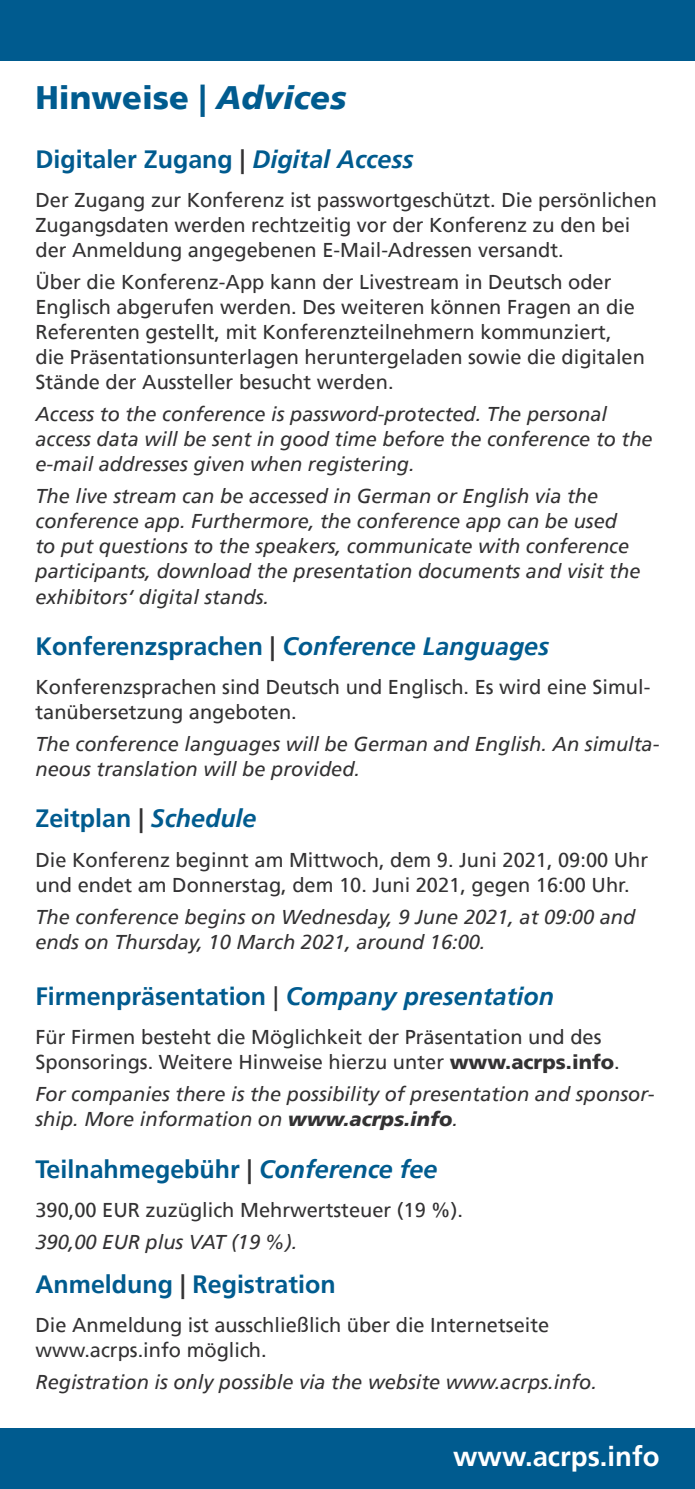
<style>
.page{position:relative;width:695px;height:1489px;background:#fff}
.page>*{position:absolute;margin:0;border:0;box-sizing:border-box;transform-origin:0 0}
.head_italic{font:900 32.5px "Frutiger";color:#005b8f}
.t1{font:700 27.5px "Frutiger";color:#fff}
.Text_head{font:700 25px "Frutiger";color:#005b8f}
.Text_body_regular{font:italic 700 25px "Frutiger";color:#005b8f}
.Text_head-2{font:italic 700 25px "Frutiger";color:#005b8f}
.Text_body_small{font:20px/25px "Frutiger";color:#333233}
.Text_body_small-2{font:italic 20px/25px "Frutiger";color:#333233}
.Text_body_small_ital{font:italic 20px/25px "Frutiger";color:#333233}
.s1{font-style:italic}
.s2{color:#333233}
.s3{font-style:normal}
.s4{font-style:normal;color:#333233}
.s5{font-weight:400;font-style:normal;color:#333233}
.s6{font-weight:900}
</style>
<div class="page">
<div style="left:0;top:1427px;width:694px;height:61px;background:#005b8f"></div>
<div style="left:0;top:0;width:694px;height:61px;background:#005b8f"></div>
<p class="head_italic" style="left:35px;top:78px;width:312px">Hinweise | <span class="s1">Advices</span></p>
<p class="Text_head" style="left:35px;top:144px;width:379px">Digitaler Zugang <span class="s2">|</span> <span class="s1">Digital Access</span></p>
<p class="Text_body_small" style="left:35px;top:188px;width:623px">Der Zugang zur Konferenz ist passwortgeschützt. Die persönlichen<br>Zugangsdaten werden rechtzeitig vor der Konferenz zu den bei der Anmeldung angegebenen E-Mail-Adressen versandt.</p>
<p class="Text_body_small" style="left:35px;top:270px;width:611px">Über die Konferenz-App kann der Livestream in Deutsch oder Englisch abgerufen werden. Des weiteren können Fragen an die Referenten gestellt, mit Konferenzteilnehmern kommunziert, die Präsentationsunterlagen heruntergeladen sowie die digitalen Stände der Aussteller besucht werden.</p>
<p class="Text_body_small-2" style="left:35px;top:402px;width:618px">Access to the conference is password-protected. The personal access data will be sent in good time before the conference to the e-mail addresses given when registering.</p>
<p class="Text_body_small-2" style="left:35px;top:484px;width:606px">The live stream can be accessed in German or English via the conference app. Furthermore, the conference app can be used to put questions to the speakers, communicate with conference participants, download the presentation documents and visit the exhibitors‘ digital stands.</p>
<p class="Text_head-2" style="left:35px;top:631px;width:515px"><span class="s3">Konferenzsprachen</span> <span class="s4">|</span> Conference Languages</p>
<p class="Text_body_small" style="left:35px;top:674px;width:616px">Konferenzsprachen sind Deutsch und Englisch. Es wird eine Simul&shy;tanübersetzung angeboten.</p>
<p class="Text_body_small-2" style="left:35px;top:731px;width:625px">The conference languages will be German and English. An simulta&shy;neous translation will be provided.</p>
<p class="Text_head" style="left:35px;top:804px;width:222px">Zeitplan <span class="s2">|</span> <span class="s1">Schedule</span></p>
<p class="Text_body_small" style="left:35px;top:847px;width:614px">Die Konferenz beginnt am Mittwoch, dem 9. Juni 2021, 09:00 Uhr und endet am Donnerstag, dem 10. Juni 2021, gegen 16:00 Uhr.</p>
<p class="Text_body_small-2" style="left:35px;top:904px;width:601px">The conference begins on Wednesday, 9 June 2021, at 09:00 and ends on Thursday, 10 March 2021, around 16:00.</p>
<p class="Text_body_regular" style="left:35px;top:981px;width:520px"><span class="s3">Firmenpräsentation</span> <span class="s5">|</span> Company presentation</p>
<p class="Text_body_small" style="left:35px;top:1024px;width:585px">Für Firmen besteht die Möglichkeit der Präsentation und des<br>Sponsorings. Weitere Hinweise hierzu unter <span class="s6">www.acrps.info</span>.</p>
<p class="Text_body_small_ital" style="left:35px;top:1081px;width:620px">For companies there is the possibility of presentation and sponsor&shy;ship. More information on <span class="s6">www.acrps.info</span>.</p>
<p class="Text_head" style="left:35px;top:1154px;width:403px">Teilnahmegebühr <span class="s2">|</span> <span class="s1">Conference fee</span></p>
<p class="Text_body_small" style="left:35px;top:1197px;width:429px">390,00 EUR zuzüglich Mehrwertsteuer (19 %).</p>
<p class="Text_body_small-2" style="left:35px;top:1229px;width:263px">390,00 EUR plus VAT (19 %).</p>
<p class="Text_head" style="left:35px;top:1269px;width:302px">Anmeldung <span class="s2">|</span> Registration</p>
<p class="Text_body_small" style="left:35px;top:1312px;width:515px">Die Anmeldung ist ausschließlich über die Internetseite www.acrps.info möglich.</p>
<p class="Text_body_small_ital" style="left:35px;top:1369px;width:563px">Registration is only possible via the website www.acrps.info.</p>
<h2 class="t1" style="left:453px;top:1440px;width:208px">www.acrps.info</h2>
</div>
